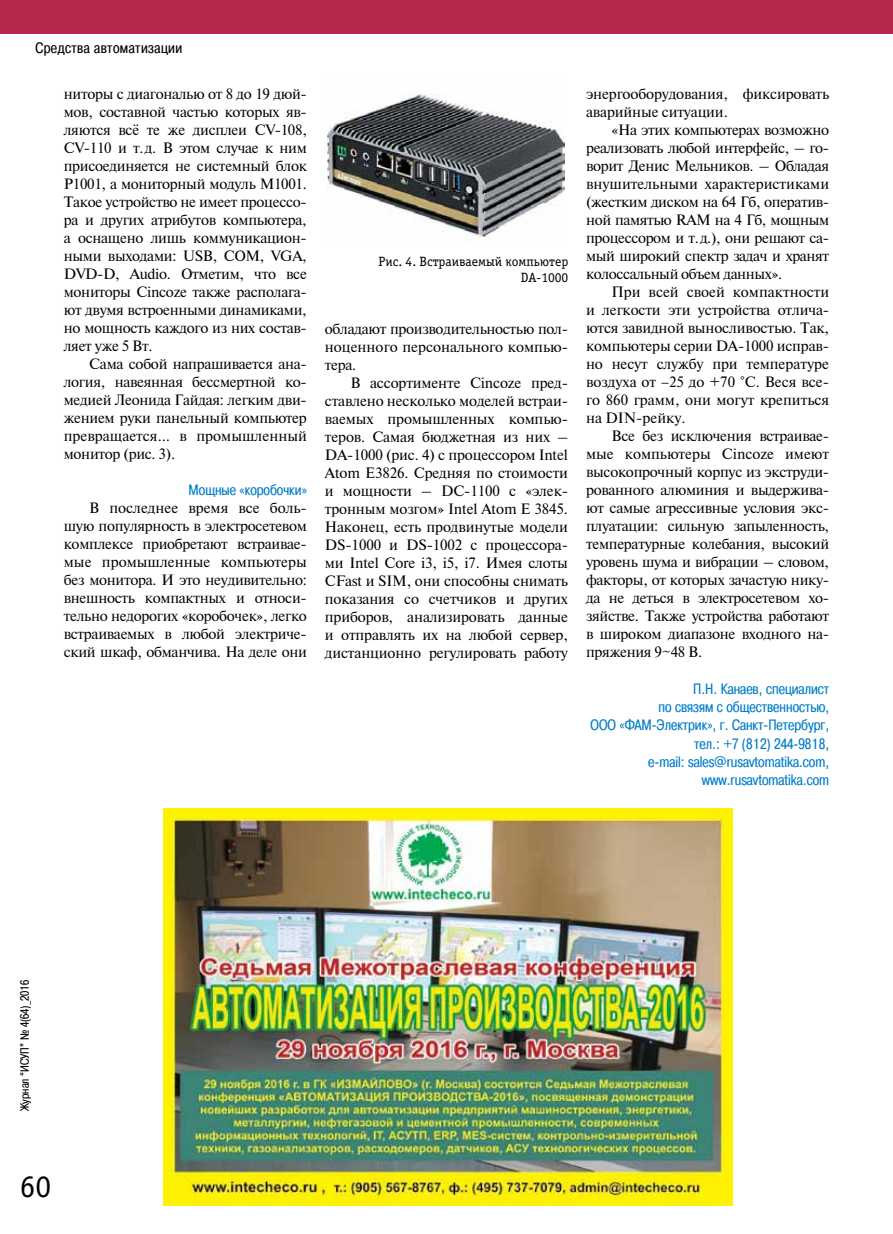
<style>
.page{position:relative;width:893px;height:1234px;background:#fff}
.page>*{position:absolute;margin:0;border:0;box-sizing:border-box;transform-origin:0 0}
.t1{font:31.5px "Officina Serif C";color:#000}
.t2{font:15px/18px "Newton";letter-spacing:-.02em;color:#000;text-align:justify}
.t3{font:15px/18px "Pragmatica Cond C";color:#007dc5;text-align:right}
.t4{font:15px "Pragmatica Cond C";letter-spacing:.03em;color:#000}
.t5{font:13.5px/16.2px "Officina Serif C";color:#000;text-align:right}
.t6{font:12px "Pragmatica Cond C";color:#000}
</style>
<div class="page">
<div style="left:0;top:0;width:893px;height:34px;background:#b7274c"></div>
<img style="left:328px;top:94px;width:237px;height:143px">
<img style="left:163px;top:808px;width:570px;height:396px">
<p class="t4" style="left:35px;top:39px;width:148px">Средства автоматизации</p>
<p class="t2" style="left:64px;top:84px;width:245px">ниторы с диагональю от 8 до 19 дюй&shy;мов, составной частью которых яв&shy;ляются всё те же дисплеи CV‑108, CV‑110 и т.д. В этом случае к ним присоединяется не системный блок P1001, а мониторный модуль М1001.<br>Такое устройство не имеет процессо&shy;ра и других атрибутов компьютера, а оснащено лишь коммуникацион&shy;ными выходами: USB, COM, VGA, DVD-D, Audio. Отметим, что все мониторы Cincoze также располага&shy;ют двумя встроенными динамиками, но мощность каждого из них состав&shy;ляет уже 5 Вт.</p>
<p class="t2" style="left:64px;top:354px;width:245px;text-indent:26px">Сама собой напрашивается ана&shy;логия, навеянная бессмертной ко&shy;медией Леонида Гайдая: легким дви&shy;жением руки панельный компьютер превращается… в промышленный монитор (рис. 3).</p>
<p class="t3" style="left:189px;top:481px;width:120px">Мощные «коробочки»</p>
<p class="t2" style="left:64px;top:498px;width:245px;text-indent:26px">В последнее время все боль&shy;шую популярность в электросетевом комплексе приобретают встраивае&shy;мые промышленные компьютеры без монитора. И это неудивительно: внешность компактных и относи&shy;тельно недорогих «коробочек», легко встраиваемых в любой электриче&shy;ский шкаф, обманчива. На деле они</p>
<p class="t5" style="left:378px;top:254px;width:191px">Рис. 4. Встраиваемый компьютер<br>DA‑1000</p>
<p class="t2" style="left:325px;top:319px;width:245px">обладают производительностью пол&shy;ноценного персонального компью&shy;тера.</p>
<p class="t2" style="left:325px;top:373px;width:245px;text-indent:26px">В ассортименте Cincoze пред&shy;ставлено несколько моделей встраи&shy;ваемых промышленных компью&shy;теров. Самая бюджетная из них – DA‑1000 (рис. 4) c процессором Intel Atom E3826. Средняя по стоимости и мощности – DC‑1100 с «элек&shy;тронным мозгом» Intel Atom E 3845.<br>Наконец, есть продвинутые модели DS‑1000 и DS‑1002 c процессора&shy;ми Intel Core i3, i5, i7. Имея слоты CFast и SIM, они способны снимать показания со счетчиков и других приборов, анализировать данные и отправлять их на любой сервер, дистанционно регулировать работу</p>
<p class="t2" style="left:586px;top:84px;width:245px">энергооборудования, фиксировать аварийные ситуации.</p>
<p class="t2" style="left:586px;top:120px;width:245px;text-indent:26px">«На этих компьютерах возможно реализовать любой интерфейс, – го&shy;ворит Денис Мельников. – Обладая внушительными характеристиками (жестким диском на 64 Гб, оператив&shy;ной памятью RAM на 4 Гб, мощным процессором и т.д.), они решают са&shy;мый широкий спектр задач и хранят колоссальный объем данных».</p>
<p class="t2" style="left:586px;top:282px;width:245px;text-indent:26px">При всей своей компактности и легкости эти устройства отлича&shy;ются завидной выносливостью. Так, компьютеры серии DA‑1000 исправ&shy;но несут службу при температуре воздуха от –25 до +70 °C. Веся все&shy;го 860 грамм, они могут крепиться на DIN-рейку.</p>
<p class="t2" style="left:586px;top:426px;width:245px;text-indent:26px">Все без исключения встраивае&shy;мые компьютеры Cincoze имеют высокопрочный корпус из экструди&shy;рованного алюминия и выдержива&shy;ют самые агрессивные условия экс&shy;плуатации: сильную запыленность, температурные колебания, высокий уровень шума и вибрации – словом, факторы, от которых зачастую нику&shy;да не деться в электросетевом хо&shy;зяйстве. Также устройства работают в широком диапазоне входного на&shy;пряжения 9~48 В.</p>
<p class="t3" style="left:591px;top:680px;width:240px">П.Н. Канаев, специалист<br>по связям с общественностью,<br>ООО «ФАМ-Электрик», г. Санкт-Петербург, тел.: +7 (812) 244-9818,<br>е‑mail: sales@rusavtomatika.com, www.rusavtomatika.com</p>
<p class="t6" style="left:18px;top:1110px;width:133px;rotate:-90deg">Журнал “ИСУП” № 4(64)_2016</p>
<h1 class="t1" style="left:20px;top:1168px;width:33px">60</h1>
</div>
